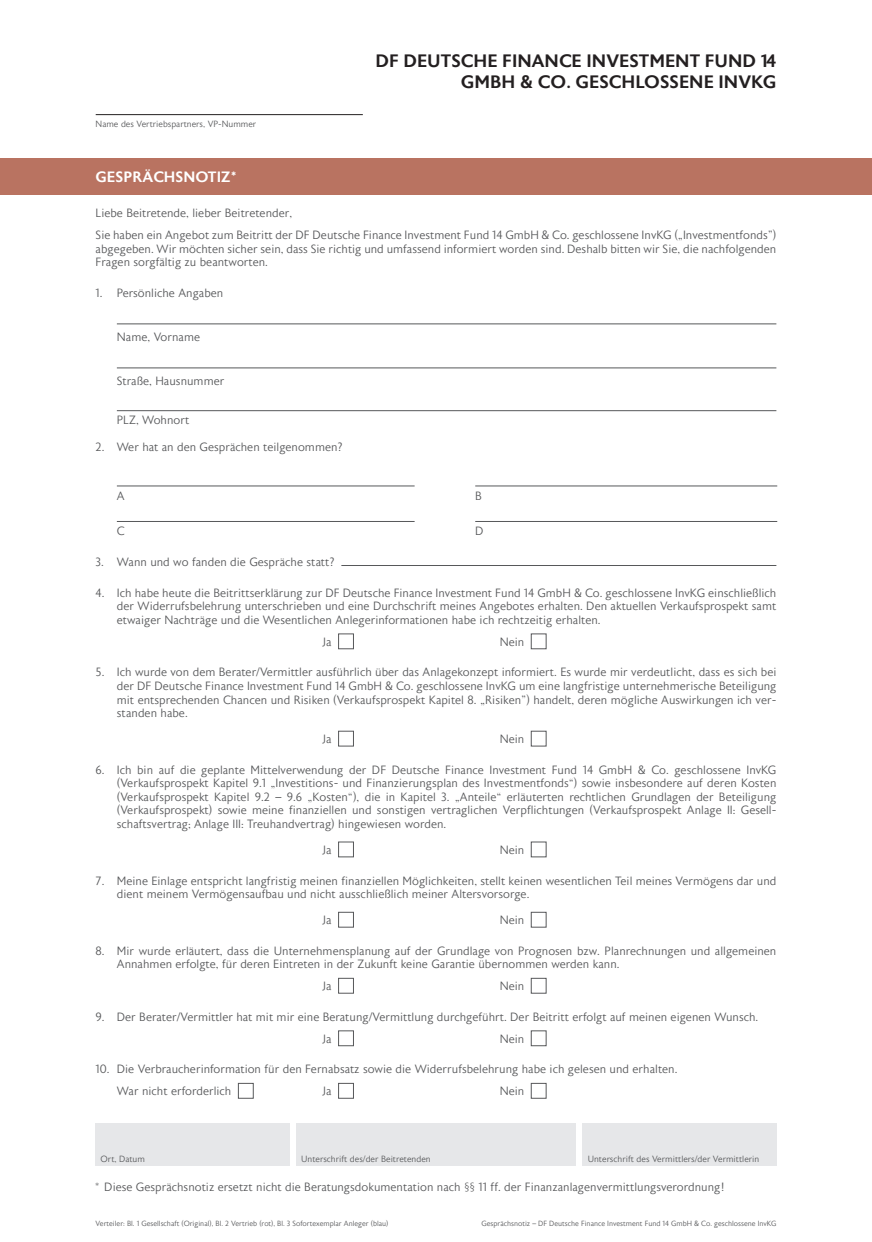
<style>
.page{position:relative;width:872px;height:1242px;background:#fff}
.page>*{position:absolute;margin:0;border:0;box-sizing:border-box;transform-origin:0 0}
.t1{font:500 18px/21.6px "Astoria Sans";letter-spacing:.005em;color:#231f20;text-align:right}
.t2{font:500 15px "Astoria Sans";letter-spacing:.005em;color:#fff}
.t3{font:300 12px/13.5px "Astoria Sans";color:#57585a}
.t4{font:300 9px "Astoria Sans";color:#57585a}
.t5{font:300 7.5px "Astoria Sans";color:#57585a}
</style>
<div class="page">
<hr style="left:117px;top:324px;width:659px;height:1px;background:#57585a">
<hr style="left:117px;top:368px;width:659px;height:1px;background:#57585a">
<hr style="left:117px;top:410px;width:659px;height:1px;background:#57585a">
<hr style="left:117px;top:486px;width:297px;height:1px;background:#57585a">
<hr style="left:475px;top:486px;width:302px;height:1px;background:#57585a">
<hr style="left:117px;top:521px;width:297px;height:1px;background:#57585a">
<hr style="left:475px;top:521px;width:302px;height:1px;background:#57585a">
<hr style="left:341px;top:565px;width:435px;height:1px;background:#57585a">
<div style="left:338px;top:633px;width:16px;height:16px;border:1px solid #57585a"></div>
<div style="left:531px;top:633px;width:15px;height:16px;border:1px solid #57585a"></div>
<div style="left:338px;top:731px;width:16px;height:15px;border:1px solid #57585a"></div>
<div style="left:531px;top:731px;width:15px;height:15px;border:1px solid #57585a"></div>
<div style="left:338px;top:842px;width:16px;height:15px;border:1px solid #57585a"></div>
<div style="left:531px;top:842px;width:15px;height:15px;border:1px solid #57585a"></div>
<div style="left:338px;top:912px;width:16px;height:15px;border:1px solid #57585a"></div>
<div style="left:531px;top:912px;width:15px;height:15px;border:1px solid #57585a"></div>
<div style="left:338px;top:978px;width:16px;height:15px;border:1px solid #57585a"></div>
<div style="left:531px;top:978px;width:15px;height:15px;border:1px solid #57585a"></div>
<div style="left:338px;top:1030px;width:16px;height:16px;border:1px solid #57585a"></div>
<div style="left:531px;top:1030px;width:15px;height:16px;border:1px solid #57585a"></div>
<div style="left:238px;top:1083px;width:15px;height:15px;border:1px solid #57585a"></div>
<div style="left:338px;top:1083px;width:16px;height:15px;border:1px solid #57585a"></div>
<div style="left:531px;top:1083px;width:15px;height:15px;border:1px solid #57585a"></div>
<hr style="left:96px;top:114px;width:267px;height:1px;background:#231f20">
<div style="left:0;top:158px;width:872px;height:36px;background:#b97361"></div>
<div style="left:96px;top:1123px;width:194px;height:43px;background:#e6e7e9"></div>
<div style="left:296px;top:1123px;width:280px;height:43px;background:#e6e7e9"></div>
<div style="left:582px;top:1123px;width:194px;height:43px;background:#e6e7e9"></div>
<p class="t4" style="left:96px;top:119px;width:162px">Name des Vertriebspartners, VP-Nummer</p>
<p class="t2" style="left:96px;top:168px;width:142px">GESPRÄCHSNOTIZ*</p>
<h1 class="t1" style="left:375px;top:50px;width:402px">DF DEUTSCHE FINANCE INVESTMENT FUND 14<br>GMBH &amp; CO. GESCHLOSSENE INVKG</h1>
<p class="t3" style="left:96px;top:202px;width:682px;line-height:22px">Liebe Beitretende, lieber Beitretender,<br>Sie haben ein Angebot zum Beitritt der DF Deutsche Finance Investment Fund 14 GmbH &amp; Co. geschlossene InvKG („Investmentfonds”)</p>
<p class="t3" style="left:96px;top:242px;width:682px">abgegeben. Wir möchten sicher sein, dass Sie richtig und umfassend informiert worden sind. Deshalb bitten wir Sie, die nachfolgenden<br>Fragen sorgfältig zu beantworten.</p>
<p class="t3" style="left:96px;top:286px;width:129px">1. Persönliche Angaben</p>
<p class="t3" style="left:117px;top:330px;width:85px">Name, Vorname</p>
<p class="t3" style="left:117px;top:374px;width:109px">Straße, Hausnummer</p>
<p class="t3" style="left:117px;top:414px;width:74px">PLZ, Wohnort</p>
<p class="t3" style="left:96px;top:440px;width:249px">2. Wer hat an den Gesprächen teilgenommen?</p>
<p class="t3" style="left:117px;top:489px;width:9px">A</p>
<p class="t3" style="left:475px;top:489px;width:8px">B</p>
<p class="t3" style="left:117px;top:525px;width:9px">C</p>
<p class="t3" style="left:475px;top:525px;width:10px">D</p>
<p class="t3" style="left:96px;top:555px;width:240px">3. Wann und wo fanden die Gespräche statt?</p>
<p class="t3" style="left:117px;top:586px;width:661px;text-align:justify;text-indent:-21px">4. Ich habe heute die Beitrittserklärung zur DF Deutsche Finance Investment Fund 14 GmbH &amp; Co. geschlossene InvKG einschließlich der Widerrufsbelehrung unterschrieben und eine Durchschrift meines Angebotes erhalten. Den aktuellen Verkaufsprospekt samt etwaiger Nachträge und die Wesentlichen Anlegerinformationen habe ich rechtzeitig erhalten.</p>
<p class="t3" style="left:322px;top:635px;width:11px">Ja</p>
<p class="t3" style="left:499px;top:635px;width:26px">Nein</p>
<p class="t3" style="left:117px;top:666px;width:661px;text-align:justify;text-indent:-21px">5. Ich wurde von dem Berater/Vermittler ausführlich über das Anlagekonzept informiert. Es wurde mir verdeutlicht, dass es sich bei der DF Deutsche Finance Investment Fund 14 GmbH &amp; Co. geschlossene InvKG um eine langfristige unternehmerische Beteiligung mit entsprechenden Chancen und Risiken (Verkaufsprospekt Kapitel 8. „Risiken”) handelt, deren mögliche Auswirkungen ich ver&shy;standen habe.</p>
<p class="t3" style="left:322px;top:733px;width:11px">Ja</p>
<p class="t3" style="left:499px;top:733px;width:26px">Nein</p>
<p class="t3" style="left:117px;top:763px;width:661px;text-align:justify;text-indent:-21px">6. Ich bin auf die geplante Mittelverwendung der DF Deutsche Finance Investment Fund 14 GmbH &amp; Co. geschlossene InvKG (Verkaufsprospekt Kapitel 9.1 „Investitions- und Finanzierungsplan des Investmentfonds“) sowie insbesondere auf deren Kosten (Verkaufsprospekt Kapitel 9.2 – 9.6 „Kosten“), die in Kapitel 3. „Anteile“ erläuterten rechtlichen Grundlagen der Beteiligung (Verkaufsprospekt) sowie meine finanziellen und sonstigen vertraglichen Verpflichtungen (Verkaufsprospekt Anlage II: Gesell&shy;schaftsvertrag; Anlage III: Treuhandvertrag) hingewiesen worden.</p>
<p class="t3" style="left:322px;top:843px;width:11px">Ja</p>
<p class="t3" style="left:499px;top:843px;width:26px">Nein</p>
<p class="t3" style="left:117px;top:874px;width:661px;text-indent:-21px">7. Meine Einlage entspricht langfristig meinen finanziellen Möglichkeiten, stellt keinen wesentlichen Teil meines Vermögens dar und dient meinem Vermögensaufbau und nicht ausschließlich meiner Altersvorsorge.</p>
<p class="t3" style="left:322px;top:914px;width:11px">Ja</p>
<p class="t3" style="left:499px;top:914px;width:26px">Nein</p>
<p class="t3" style="left:117px;top:944px;width:661px;text-indent:-21px">8. Mir wurde erläutert, dass die Unternehmensplanung auf der Grundlage von Prognosen bzw. Planrechnungen und allgemeinen<br>Annahmen erfolgte, für deren Eintreten in der Zukunft keine Garantie übernommen werden kann.</p>
<p class="t3" style="left:322px;top:980px;width:11px">Ja</p>
<p class="t3" style="left:499px;top:980px;width:26px">Nein</p>
<p class="t3" style="left:322px;top:1006px;width:437px;line-height:22px;text-indent:-227px">9. Der Berater/Vermittler hat mit mir eine Beratung/Vermittlung durchgeführt. Der Beitritt erfolgt auf meinen eigenen Wunsch.<br>Ja</p>
<p class="t3" style="left:499px;top:1032px;width:26px">Nein</p>
<p class="t3" style="left:117px;top:1058px;width:562px;line-height:22px;text-indent:-21px">10. Die Verbraucherinformation für den Fernabsatz sowie die Widerrufsbelehrung habe ich gelesen und erhalten.<br>War nicht erforderlich</p>
<p class="t3" style="left:322px;top:1085px;width:11px">Ja</p>
<p class="t3" style="left:499px;top:1085px;width:26px">Nein</p>
<p class="t4" style="left:101px;top:1154px;width:46px">Ort, Datum</p>
<p class="t4" style="left:301px;top:1154px;width:131px">Unterschrift des/der Beitretenden</p>
<p class="t4" style="left:588px;top:1154px;width:173px">Unterschrift des Vermittlers/der Vermittlerin</p>
<p class="t3" style="left:96px;top:1180px;width:631px">* Diese Gesprächsnotiz ersetzt nicht die Beratungsdokumentation nach §§ 11 ff. der Finanzanlagenvermittlungsverordnung!</p>
<p class="t5" style="left:96px;top:1219px;width:294px">Verteiler: Bl. 1 Gesellschaft (Original), Bl. 2 Vertrieb (rot), Bl. 3 Sofortexemplar Anleger (blau)</p>
<p class="t5" style="left:481px;top:1219px;width:296px">Gesprächsnotiz – DF Deutsche Finance Investment Fund 14 GmbH &amp; Co. geschlossene InvKG</p>
</div>
